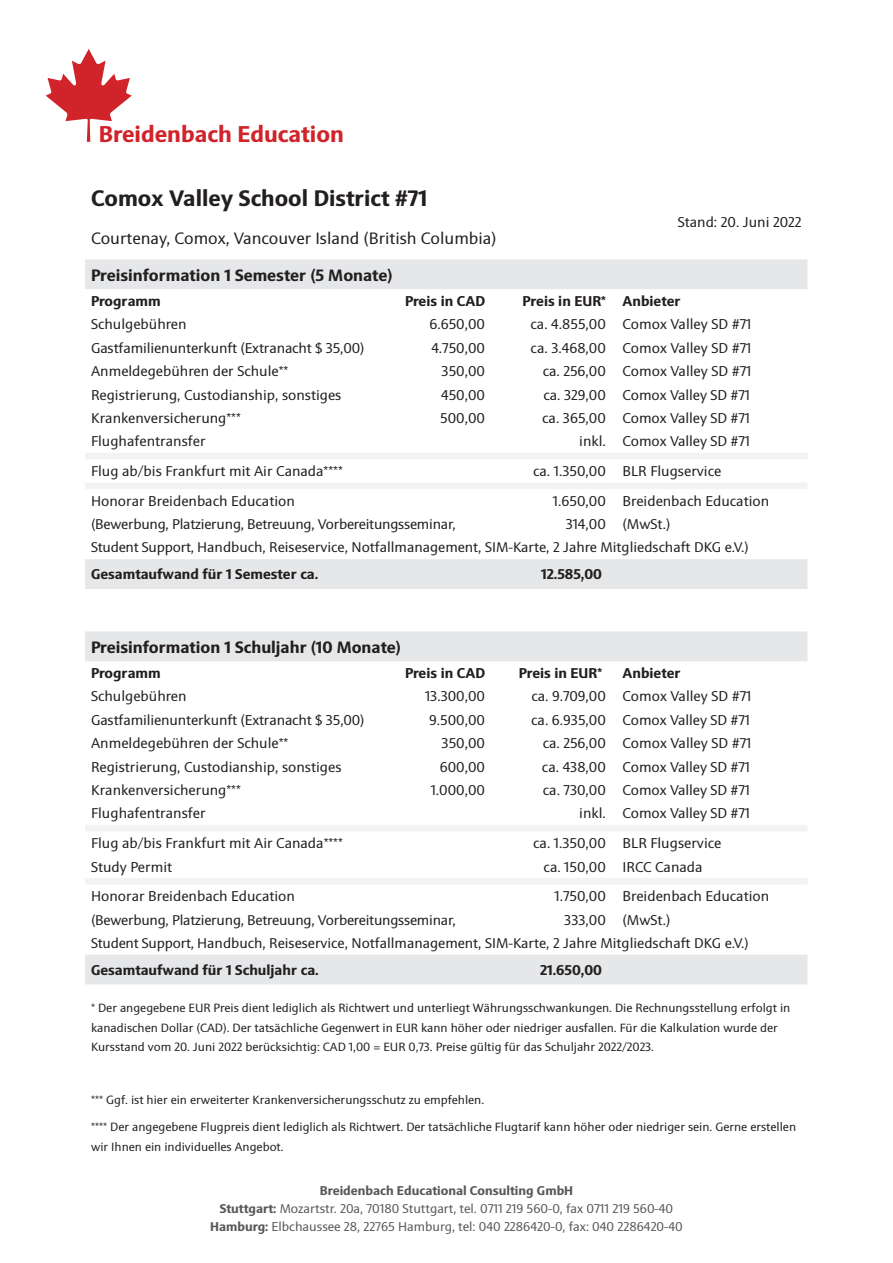
<style>
.page{position:relative;width:893px;height:1263px;background:#fff}
.page>*{position:absolute;margin:0;border:0;box-sizing:border-box;transform-origin:0 0}
.t1{font:700 22.95px "Sinova Pro";color:#d1232a}
.t2{font:700 22.5px "Sinova Pro";color:#231f20}
.t3{font:700 16.5px "Sinova Pro";color:#231f20}
.t4{font:16.5px "Sinova Pro";color:#231f20}
.t5{font:14.25px "Sinova Pro";color:#231f20}
.t6{font:700 14.25px "Sinova Pro";color:#231f20}
.t7{font:14.1px "Sinova Pro";letter-spacing:-.015em;color:#231f20}
.t8{font:12.75px/18px "Sinova Pro";color:#57585a;text-align:center}
.t9{font:12px/19.5px "Sinova Pro";color:#231f20}
.s1{font-weight:700}
</style>
<div class="page">
<svg style="left:85px;top:259px;width:722px;height:725px"></svg>
<svg style="left:85px;top:453px;width:722px;height:431px"></svg>
<svg style="left:46px;top:49px;width:86px;height:93px"></svg>
<h1 class="t1" style="left:99px;top:120px;width:247px">Breidenbach Education</h1>
<h2 class="t2" style="left:91px;top:185px;width:338px">Comox Valley School District #71</h2>
<p class="t5" style="left:678px;top:214px;width:125px">Stand: 20. Juni 2022</p>
<p class="t4" style="left:91px;top:229px;width:407px">Courtenay, Comox, Vancouver Island (British Columbia)</p>
<p class="t3" style="left:91px;top:265px;width:303px">Preisinformation 1 Semester (5 Monate)</p>
<p class="t6" style="left:91px;top:293px;width:71px">Programm</p>
<p class="t6" style="left:405px;top:293px;width:82px">Preis in CAD</p>
<p class="t6" style="left:523px;top:293px;width:159px">Preis in EUR* Anbieter</p>
<p class="t5" style="left:91px;top:316px;width:97px">Schulgebühren</p>
<p class="t5" style="left:429px;top:316px;width:57px">6.650,00</p>
<p class="t5" style="left:530px;top:316px;width:222px">ca. 4.855,00 Comox Valley SD #71</p>
<p class="t5" style="left:91px;top:339px;width:275px">Gastfamilienunterkunft (Extranacht $ 35,00)</p>
<p class="t5" style="left:431px;top:339px;width:55px">4.750,00</p>
<p class="t5" style="left:531px;top:339px;width:222px">ca. 3.468,00 Comox Valley SD #71</p>
<p class="t5" style="left:91px;top:363px;width:199px">Anmeldegebühren der Schule**</p>
<p class="t5" style="left:442px;top:363px;width:45px">350,00</p>
<p class="t5" style="left:543px;top:363px;width:210px">ca. 256,00 Comox Valley SD #71</p>
<p class="t5" style="left:91px;top:386px;width:252px">Registrierung, Custodianship, sonstiges</p>
<p class="t5" style="left:441px;top:386px;width:46px">450,00</p>
<p class="t5" style="left:543px;top:386px;width:208px">ca. 329,00 Comox Valley SD #71</p>
<p class="t5" style="left:91px;top:410px;width:151px">Krankenversicherung***</p>
<p class="t5" style="left:440px;top:410px;width:46px">500,00</p>
<p class="t5" style="left:542px;top:410px;width:209px">ca. 365,00 Comox Valley SD #71</p>
<p class="t5" style="left:91px;top:433px;width:116px">Flughafentransfer</p>
<p class="t5" style="left:579px;top:433px;width:172px">inkl. Comox Valley SD #71</p>
<p class="t5" style="left:91px;top:463px;width:253px">Flug ab/bis Frankfurt mit Air Canada****</p>
<p class="t5" style="left:533px;top:463px;width:190px">ca. 1.350,00 BLR Flugservice</p>
<p class="t5" style="left:91px;top:493px;width:205px">Honorar Breidenbach Education</p>
<p class="t5" style="left:553px;top:493px;width:218px">1.650,00 Breidenbach Education</p>
<p class="t7" style="left:91px;top:516px;width:366px">(Bewerbung, Platzierung, Betreuung, Vorbereitungsseminar,</p>
<p class="t5" style="left:566px;top:516px;width:106px">314,00 (MwSt.)</p>
<p class="t7" style="left:91px;top:539px;width:659px">Student Support, Handbuch, Reiseservice, Notfallmanagement, SIM-Karte, 2 Jahre Mitgliedschaft DKG e.V.)</p>
<p class="t6" style="left:91px;top:566px;width:229px">Gesamtaufwand für 1 Semester ca.</p>
<p class="t6" style="left:541px;top:566px;width:62px">12.585,00</p>
<p class="t3" style="left:91px;top:637px;width:311px">Preisinformation 1 Schuljahr (10 Monate)</p>
<p class="t6" style="left:91px;top:665px;width:71px">Programm</p>
<p class="t6" style="left:405px;top:665px;width:82px">Preis in CAD</p>
<p class="t6" style="left:519px;top:665px;width:85px">Preis in EUR*</p>
<p class="t6" style="left:623px;top:665px;width:59px">Anbieter</p>
<p class="t5" style="left:91px;top:688px;width:97px">Schulgebühren</p>
<p class="t5" style="left:425px;top:688px;width:62px">13.300,00</p>
<p class="t5" style="left:531px;top:688px;width:222px">ca. 9.709,00 Comox Valley SD #71</p>
<p class="t5" style="left:91px;top:711px;width:275px">Gastfamilienunterkunft (Extranacht $ 35,00)</p>
<p class="t5" style="left:429px;top:711px;width:57px">9.500,00</p>
<p class="t5" style="left:531px;top:711px;width:220px">ca. 6.935,00 Comox Valley SD #71</p>
<p class="t5" style="left:91px;top:735px;width:199px">Anmeldegebühren der Schule**</p>
<p class="t5" style="left:442px;top:735px;width:45px">350,00</p>
<p class="t5" style="left:543px;top:735px;width:210px">ca. 256,00 Comox Valley SD #71</p>
<p class="t5" style="left:91px;top:758px;width:252px">Registrierung, Custodianship, sonstiges</p>
<p class="t5" style="left:440px;top:758px;width:47px">600,00</p>
<p class="t5" style="left:542px;top:758px;width:210px">ca. 438,00 Comox Valley SD #71</p>
<p class="t5" style="left:91px;top:782px;width:151px">Krankenversicherung***</p>
<p class="t5" style="left:431px;top:782px;width:56px">1.000,00</p>
<p class="t5" style="left:543px;top:782px;width:209px">ca. 730,00 Comox Valley SD #71</p>
<p class="t5" style="left:91px;top:805px;width:116px">Flughafentransfer</p>
<p class="t5" style="left:579px;top:805px;width:172px">inkl. Comox Valley SD #71</p>
<p class="t5" style="left:91px;top:835px;width:253px">Flug ab/bis Frankfurt mit Air Canada****</p>
<p class="t5" style="left:533px;top:835px;width:190px">ca. 1.350,00 BLR Flugservice</p>
<p class="t5" style="left:91px;top:858px;width:83px">Study Permit</p>
<p class="t5" style="left:544px;top:858px;width:160px">ca. 150,00 IRCC Canada</p>
<p class="t5" style="left:91px;top:888px;width:205px">Honorar Breidenbach Education</p>
<p class="t5" style="left:555px;top:888px;width:216px">1.750,00 Breidenbach Education</p>
<p class="t7" style="left:91px;top:911px;width:366px">(Bewerbung, Platzierung, Betreuung, Vorbereitungsseminar,</p>
<p class="t5" style="left:564px;top:911px;width:108px">333,00 (MwSt.)</p>
<p class="t7" style="left:91px;top:935px;width:659px">Student Support, Handbuch, Reiseservice, Notfallmanagement, SIM-Karte, 2 Jahre Mitgliedschaft DKG e.V.)</p>
<p class="t6" style="left:91px;top:962px;width:229px">Gesamtaufwand für 1 Schuljahr ca.</p>
<p class="t6" style="left:540px;top:962px;width:63px">21.650,00</p>
<p class="t9" style="left:91px;top:998px;width:701px">* Der angegebene EUR Preis dient lediglich als Richtwert und unterliegt Währungsschwankungen. Die Rechnungsstellung erfolgt in kanadischen Dollar (CAD). Der tatsächliche Gegenwert in EUR kann höher oder niedriger ausfallen. Für die Kalkulation wurde der<br>Kursstand vom 20. Juni 2022 berücksichtig: CAD 1,00 = EUR 0,73. Preise gültig für das Schuljahr 2022/2023.</p>
<p class="t9" style="left:91px;top:1090px;width:395px">*** Ggf. ist hier ein erweiterter Krankenversicherungsschutz zu empfehlen.</p>
<p class="t9" style="left:91px;top:1117px;width:707px">**** Der angegebene Flugpreis dient lediglich als Richtwert. Der tatsächliche Flugtarif kann höher oder niedriger sein. Gerne erstellen wir Ihnen ein individuelles Angebot.</p>
<p class="t8" style="left:210px;top:1182px;width:474px"><span class="s1">Breidenbach Educational Consulting GmbH<br>Stuttgart:</span> Mozartstr. 20a, 70180 Stuttgart, tel. 0711 219 560-0, fax 0711 219 560-40<br><span class="s1">Hamburg:</span> Elbchaussee 28, 22765 Hamburg, tel: 040 2286420-0, fax: 040 2286420-40</p>
</div>
